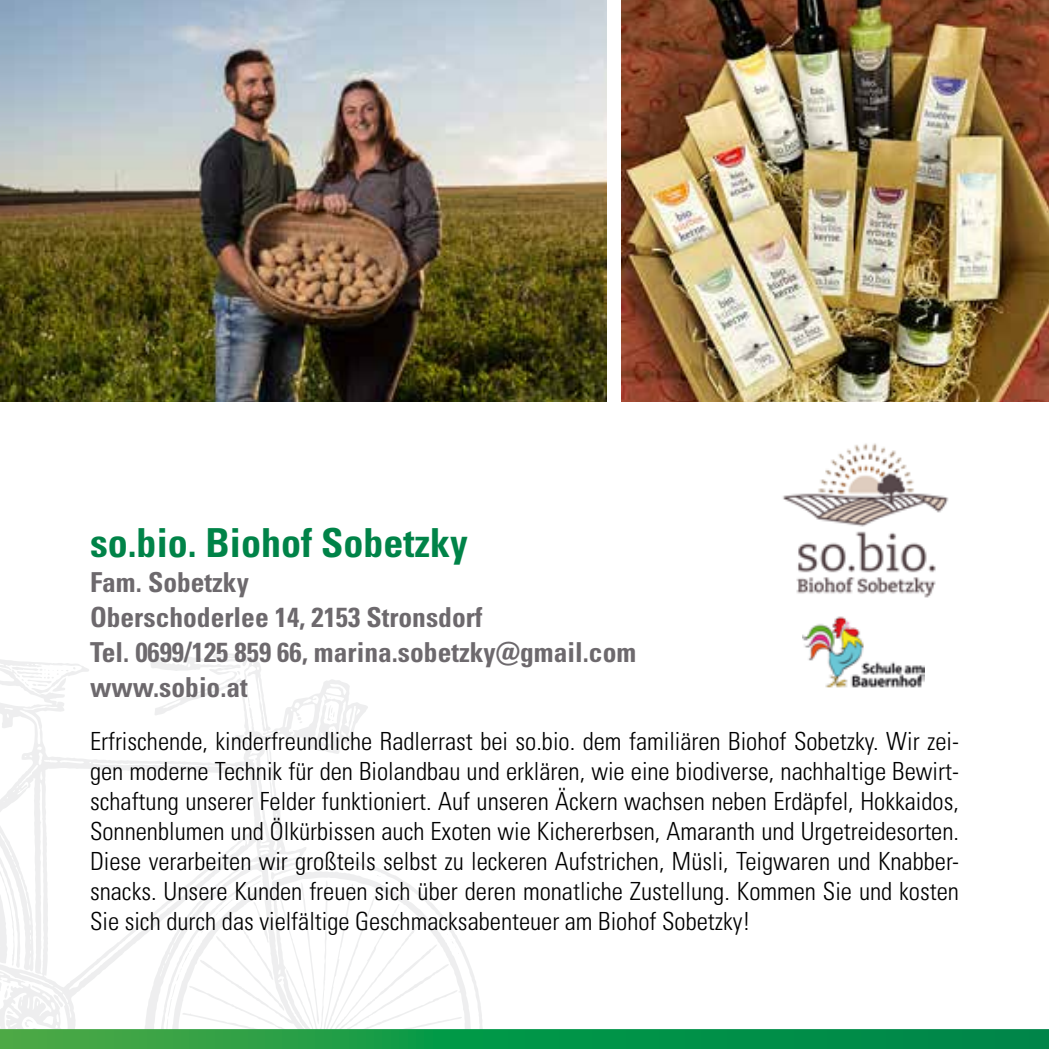
<style>
.page{position:relative;width:1049px;height:1049px;background:#fff}
.page>*{position:absolute;margin:0;border:0;box-sizing:border-box;transform-origin:0 0}
.t1{font:700 condensed 40px "Univers LT Pro";color:#008348}
.t2{font:700 condensed 27.5px/35px "Univers LT Pro";color:#6d696d}
.t3{font:300 condensed 25px/30px "Univers LT Pro";color:#000;text-align:justify}
</style>
<div class="page">
<svg style="left:0;top:653px;width:483px;height:376px"></svg>
<svg style="left:159px;top:863px;width:304px;height:166px"></svg>
<img style="left:0;top:0;width:606px;height:402px">
<img style="left:622px;top:0;width:427px;height:402px">
<img style="left:783px;top:443px;width:166px;height:155px">
<img style="left:803px;top:616px;width:122px;height:72px">
<svg style="left:0;top:1029px;width:1049px;height:20px;background:#159748"></svg>
<h1 class="t1" style="left:90px;top:518px;width:379px">so.bio. Biohof Sobetzky</h1>
<p class="t2" style="left:90px;top:564px;width:548px">Fam. Sobetzky<br>Oberschoderlee 14, 2153 Stronsdorf<br>Tel. 0699/125 859 66, marina.sobetzky@gmail.com www.sobio.at</p>
<p class="t3" style="left:90px;top:725px;width:870px">Erfrischende, kinderfreundliche Radlerrast bei so.bio. dem familiären Biohof Sobetzky. Wir zei&shy;gen moderne Technik für den Biolandbau und erklären, wie eine biodiverse, nachhaltige Bewirt&shy;schaftung unserer Felder funktioniert. Auf unseren Äckern wachsen neben Erdäpfel, Hokkaidos, Sonnenblumen und Ölkürbissen auch Exoten wie Kichererbsen, Amaranth und Urgetreidesorten.<br>Diese verarbeiten wir großteils selbst zu leckeren Aufstrichen, Müsli, Teigwaren und Knabber&shy;snacks. Unsere Kunden freuen sich über deren monatliche Zustellung. Kommen Sie und kosten Sie sich durch das vielfältige Geschmacksabenteuer am Biohof Sobetzky!</p>
</div>
